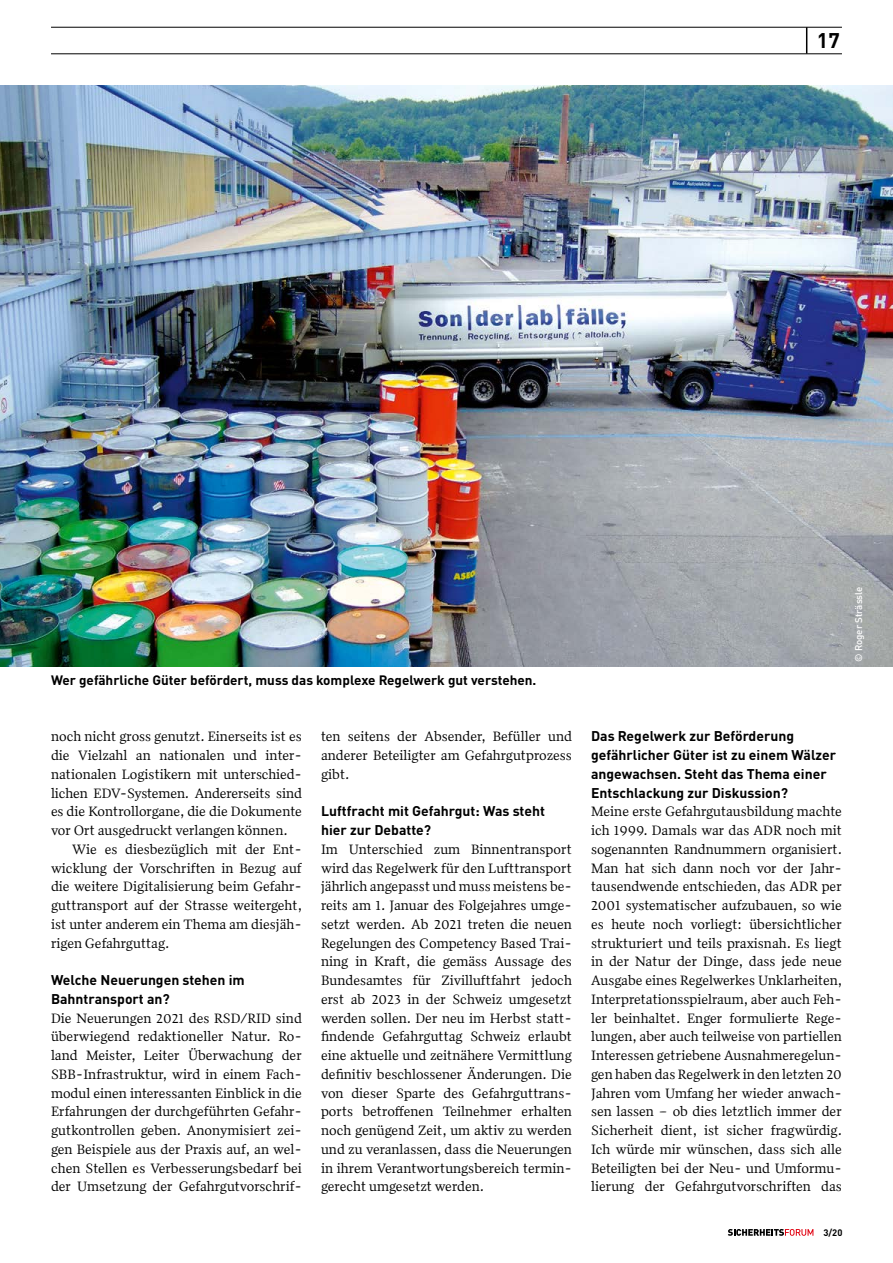
<style>
.page{position:relative;width:893px;height:1263px;background:#fff}
.page>*{position:absolute;margin:0;border:0;box-sizing:border-box;transform-origin:0 0}
.t1{font:700 21px "DIN Pro";color:#000}
.t2{font:13.95px/18.8px "Quiosco One LF";color:#000;text-align:justify}
.t3{font:700 13.95px/18.8px "DIN Pro";color:#000}
.t4{font:700 13.5px "DIN Pro";color:#000}
.t5{font:500 9.75px "DIN Pro";color:#fff}
.t6{font:700 9.3px "DIN Pro";color:#000}
</style>
<div class="page">
<svg style="left:806px;top:28px;width:1px;height:26px"></svg>
<hr style="left:51px;top:27px;width:791px;height:1px;background:#000">
<hr style="left:51px;top:54px;width:791px;height:1px;background:#000">
<svg style="left:728px;top:1229px;width:85px;height:7px"></svg>
<img style="left:0;top:85px;width:893px;height:581px">
<h1 class="t1" style="left:817px;top:23px;width:25px">17</h1>
<p class="t4" style="left:51px;top:669px;width:487px">Wer gefährliche Güter befördert, muss das komplexe Regelwerk gut verstehen.</p>
<p class="t2" style="left:51px;top:727px;width:252px">noch nicht gross genutzt. Einerseits ist es die Vielzahl an nationalen und inter&shy;nationalen Logistikern mit unterschied&shy;lichen EDV- Systemen. Andererseits sind es die Kontrollorgane, die die Dokumente vor Ort ausgedruckt verlangen können.</p>
<p class="t2" style="left:51px;top:839px;width:253px;text-indent:21px">Wie es diesbezüglich mit der Ent&shy;wicklung der Vorschriften in Bezug auf die weitere Digitalisierung beim Gefahr&shy;guttransport auf der Strasse weitergeht, ist unter anderem ein Thema am diesjäh&shy;rigen Gefahrguttag.</p>
<p class="t3" style="left:51px;top:969px;width:195px">Welche Neuerungen stehen im<br>Bahntransport an?</p>
<p class="t2" style="left:51px;top:1008px;width:252px">Die Neuerungen 2021 des RSD/RID sind überwiegend redaktioneller Natur. Ro&shy;land Meister, Leiter Überwachung der SBB- Infrastruktur, wird in einem Fach&shy;modul einen interessanten Einblick in die Erfahrungen der durchgeführten Gefahr&shy;gutkontrollen geben. Anonymisiert zei&shy;gen Beispiele aus der Praxis auf, an wel&shy;chen Stellen es Verbesserungsbedarf bei der Umsetzung der Gefahrgutvorschrif-</p>
<p class="t2" style="left:321px;top:727px;width:252px">ten seitens der Absender, Befüller und anderer Beteiligter am Gefahrgutprozess gibt.</p>
<p class="t3" style="left:321px;top:800px;width:225px">Luftfracht mit Gefahrgut: Was steht hier zur Debatte?</p>
<p class="t2" style="left:321px;top:839px;width:252px">Im Unterschied zum Binnentransport wird das Regelwerk für den Lufttransport jährlich angepasst und muss meistens be&shy;reits am 1. Januar des Folgejahres umge&shy;setzt werden. Ab 2021 treten die neuen Regelungen des Competency Based Trai&shy;ning in Kraft, die gemäss Aussage des Bundesamtes für Zivilluftfahrt jedoch erst ab 2023 in der Schweiz umgesetzt werden sollen. Der neu im Herbst statt&shy;findende Gefahrguttag Schweiz erlaubt eine aktuelle und zeitnähere Vermittlung definitiv beschlossener Änderungen. Die von dieser Sparte des Gefahrguttrans&shy;ports betroffenen Teilnehmer erhalten noch genügend Zeit, um aktiv zu werden und zu veranlassen, dass die Neuerungen in ihrem Verantwortungsbereich termin&shy;gerecht umgesetzt werden.</p>
<p class="t5" style="left:851px;top:662px;width:77px;rotate:-90deg">© Roger Strässle</p>
<p class="t3" style="left:591px;top:725px;width:247px">Das Regelwerk zur Beförderung gefährlicher Güter ist zu einem Wälzer angewachsen. Steht das Thema einer Entschlackung zur Diskussion?</p>
<p class="t2" style="left:591px;top:802px;width:253px">Meine erste Gefahrgutausbildung machte ich 1999. Damals war das ADR noch mit sogenannten Randnummern organisiert.<br>Man hat sich dann noch vor der Jahr&shy;tausendwende entschieden, das ADR per 2001 systematischer aufzubauen, so wie es heute noch vorliegt: übersichtlicher strukturiert und teils praxisnah. Es liegt in der Natur der Dinge, dass jede neue Ausgabe eines Regelwerkes Unklarheiten, Interpretationsspielraum, aber auch Feh&shy;ler beinhaltet. Enger formulierte Rege&shy;lungen, aber auch teilweise von partiellen Interessen getriebene Ausnahmeregelun&shy;gen haben das Regelwerk in den letzten 20<br>Jahren vom Umfang her wieder anwach&shy;sen lassen – ob dies letztlich immer der Sicherheit dient, ist sicher fragwürdig.<br>Ich würde mir wünschen, dass sich alle Beteiligten bei der Neu- und Umformu&shy;lierung der Gefahrgutvorschriften das</p>
<p class="t6" style="left:823px;top:1225px;width:20px">3/20</p>
</div>
